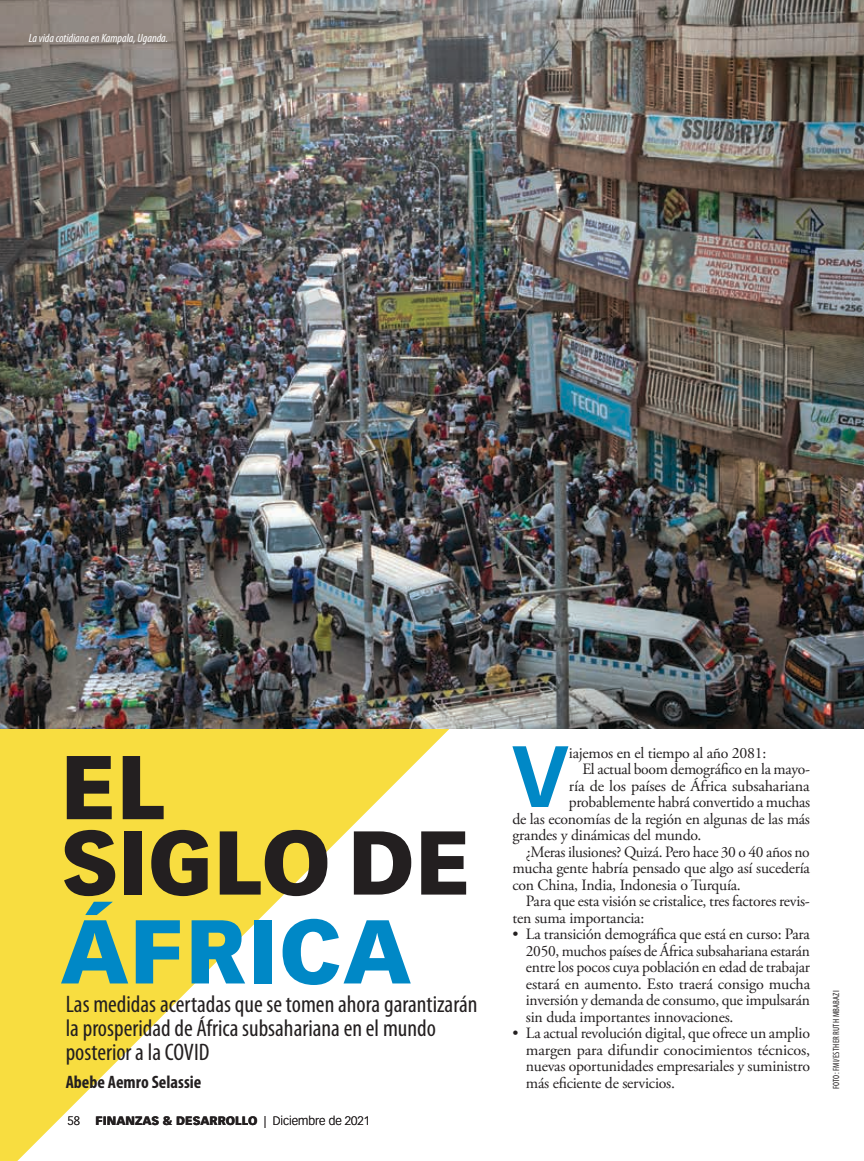
<style>
.page{position:relative;width:864px;height:1161px;background:#fff}
.page>*{position:absolute;margin:0;border:0;box-sizing:border-box;transform-origin:0 0}
.t1{font:900 88.8px/75.4px "Vectora LT Std";color:#231f20}
.t2{font:900 88.8px "Vectora LT Std";letter-spacing:.02em;color:#0088c6}
.t3{font:700 85.2px "Vectora LT Std";color:#0088c6}
.t4{font:condensed 24px/24px "Myriad Pro";color:#231f20}
.t5{font:700 condensed 18px "Myriad Pro";color:#231f20}
.t6{font:15.75px/16.5px "Adobe Garamond Pro";letter-spacing:-.015em;color:#231f20;text-align:justify}
.t7{font:900 12px "Vectora LT Std";color:#231f20}
.t8{font:italic condensed 12px "Myriad Pro";color:#fff}
.t9{font:300 12px "Vectora LT Std";color:#231f20}
.t10{font:condensed 9px "Myriad Pro";letter-spacing:.02em;color:#231f20}
.s1{font-weight:300}
</style>
<div class="page">
<svg style="left:0;top:729px;width:450px;height:432px;fill:#f8dd40"></svg>
<img style="left:0;top:0;width:864px;height:729px">
<p class="t8" style="left:29px;top:31px;width:141px">La vida cotidiana en Kampala, Uganda.</p>
<h1 class="t1" style="left:61px;top:749px;width:412px">EL<br>SIGLO DE</h1>
<h1 class="t2" style="left:61px;top:896px;width:351px">ÁFRICA</h1>
<h3 class="t4" style="left:66px;top:993px;width:413px">Las medidas acertadas que se tomen ahora garantizarán la prosperidad de África subsahariana en el mundo posterior a la COVID</h3>
<p class="t5" style="left:66px;top:1072px;width:137px">Abebe Aemro Selassie</p>
<p class="t9" style="left:68px;top:1114px;width:14px">58</p>
<p class="t7" style="left:96px;top:1113px;width:276px">FINANZAS &amp; DESARROLLO <span class="s1">| Diciembre de 2021</span></p>
<h2 class="t3" style="left:512px;top:725px;width:58px">V</h2>
<p class="t6" style="left:569px;top:745px;width:199px">iajemos en el tiempo al año 2081:</p>
<p class="t6" style="left:582px;top:761px;width:229px">El actual boom demográfico en la mayo‑</p>
<p class="t6" style="left:569px;top:778px;width:242px">ría de los países de África subsahariana</p>
<p class="t6" style="left:569px;top:794px;width:243px">probablemente habrá convertido a muchas</p>
<p class="t6" style="left:512px;top:811px;width:299px">de las economías de la región en algunas de las más</p>
<p class="t6" style="left:512px;top:827px;width:191px">grandes y dinámicas del mundo.</p>
<p class="t6" style="left:526px;top:844px;width:285px">¿Meras ilusiones? Quizá. Pero hace 30 o 40 años no</p>
<p class="t6" style="left:512px;top:860px;width:299px">mucha gente habría pensado que algo así sucedería</p>
<p class="t6" style="left:512px;top:877px;width:230px">con China, India, Indonesia o Turquía.</p>
<p class="t6" style="left:526px;top:893px;width:286px">Para que esta visión se cristalice, tres factores revis‑</p>
<p class="t6" style="left:512px;top:910px;width:133px">ten suma importancia:</p>
<p class="t6" style="left:526px;top:926px;width:286px;text-indent:-14px">• La transición demográfica que está en curso: Para 2050, muchos países de África subsahariana estarán entre los pocos cuya población en edad de trabajar estará en aumento. Esto traerá consigo mucha inversión y demanda de consumo, que impulsarán sin duda importantes innovaciones.</p>
<p class="t6" style="left:526px;top:1025px;width:286px;text-indent:-13px">• La actual revolución digital, que ofrece un amplio margen para difundir conocimientos técnicos, nuevas oportunidades empresariales y suministro más eficiente de servicios.</p>
<p class="t10" style="left:831px;top:1089px;width:100px;rotate:-90deg">FOTO: FMI/ESTHER RUTH MBABAZI</p>
</div>
